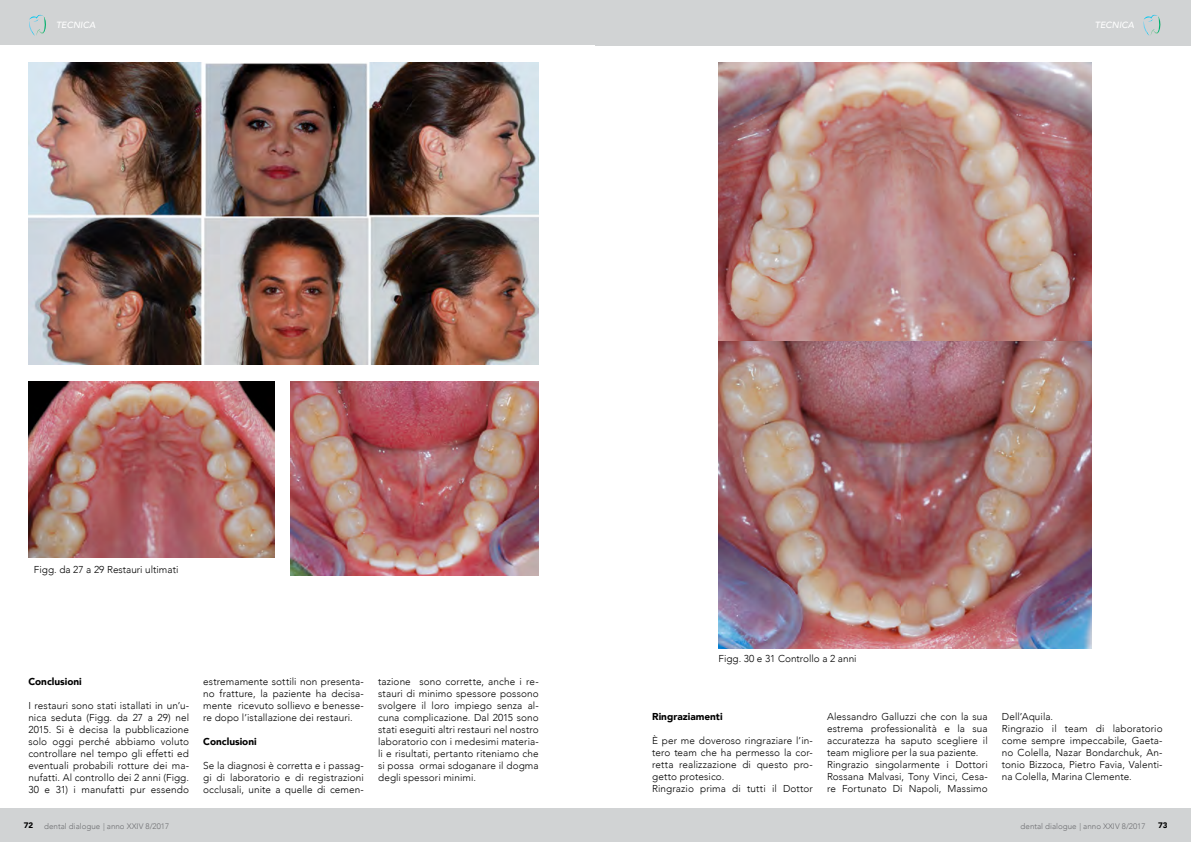
<style>
.page{position:relative;width:1191px;height:842px;background:#fff}
.page>*{position:absolute;margin:0;border:0;box-sizing:border-box;transform-origin:0 0}
.t1{font:300 10px/12px "Avenir";letter-spacing:.01em;color:#000;text-align:justify}
.t2{font:900 10px "Avenir";color:#000}
.t3{font:italic 500 9px "Avenir";color:#fff}
.t4{font:300 8px "Avenir";color:#6d6e71}
.t5{font:900 8px "Avenir";color:#000}
</style>
<div class="page">
<div style="left:0;top:0;width:595px;height:45px;background:#d1d3d4"></div>
<div style="left:595px;top:0;width:596px;height:45px;background:#d1d3d4"></div>
<div style="left:0;top:808px;width:595px;height:34px;background:#d1d3d4"></div>
<div style="left:595px;top:808px;width:596px;height:34px;background:#d1d3d4"></div>
<svg style="left:29px;top:15px;width:17px;height:21px"></svg>
<svg style="left:1143px;top:15px;width:18px;height:21px"></svg>
<img style="left:29px;top:62px;width:510px;height:302px">
<img style="left:290px;top:381px;width:249px;height:194px">
<img style="left:29px;top:381px;width:246px;height:176px">
<img style="left:718px;top:62px;width:373px;height:586px">
<p class="t3" style="left:56px;top:20px;width:41px">TECNICA</p>
<p class="t3" style="left:1095px;top:20px;width:41px">TECNICA</p>
<p class="t1" style="left:34px;top:564px;width:146px">Figg. da 27 a 29 Restauri ultimati</p>
<p class="t2" style="left:28px;top:673px;width:55px">Conclusioni</p>
<p class="t1" style="left:28px;top:699px;width:162px">I restauri sono stati istallati in un’u&shy;nica seduta (Figg. da 27 a 29) nel 2015. Si è decisa la pubblicazione solo oggi perché abbiamo voluto controllare nel tempo gli effetti ed eventuali probabili rotture dei ma&shy;nufatti. Al controllo dei 2 anni (Figg.<br>30 e 31) i manufatti pur essendo</p>
<p class="t1" style="left:203px;top:675px;width:162px">estremamente sottili non presenta&shy;no fratture, la paziente ha decisa&shy;mente ricevuto sollievo e benesse&shy;re dopo l’istallazione dei restauri.</p>
<p class="t2" style="left:203px;top:733px;width:55px">Conclusioni</p>
<p class="t1" style="left:203px;top:759px;width:162px">Se la diagnosi è corretta e i passag&shy;gi di laboratorio e di registrazioni occlusali, unite a quelle di cemen-</p>
<p class="t1" style="left:378px;top:675px;width:162px">tazione sono corrette, anche i re&shy;stauri di minimo spessore possono svolgere il loro impiego senza al&shy;cuna complicazione. Dal 2015 sono stati eseguiti altri restauri nel nostro laboratorio con i medesimi materia&shy;li e risultati, pertanto riteniamo che si possa ormai sdoganare il dogma degli spessori minimi.</p>
<p class="t1" style="left:718px;top:652px;width:140px">Figg. 30 e 31 Controllo a 2 anni</p>
<p class="t2" style="left:652px;top:708px;width:72px">Ringraziamenti</p>
<p class="t1" style="left:652px;top:735px;width:162px;text-align:left">È per me doveroso ringraziare l’in&shy;tero team che ha permesso la cor&shy;retta realizzazione di questo pro&shy;getto protesico.<br>Ringrazio prima di tutti il Dottor</p>
<p class="t1" style="left:827px;top:711px;width:162px;text-align:left">Alessandro Galluzzi che con la sua estrema professionalità e la sua accuratezza ha saputo scegliere il team migliore per la sua paziente.<br>Ringrazio singolarmente i Dottori Rossana Malvasi, Tony Vinci, Cesa&shy;re Fortunato Di Napoli, Massimo</p>
<p class="t1" style="left:1002px;top:711px;width:162px;text-align:left">Dell’Aquila.<br>Ringrazio il team di laboratorio come sempre impeccabile, Gaeta&shy;no Colella, Nazar Bondarchuk, An&shy;tonio Bizzoca, Pietro Favia, Valenti&shy;na Colella, Marina Clemente.</p>
<p class="t5" style="left:24px;top:818px;width:11px">72</p>
<p class="t5" style="left:1158px;top:818px;width:11px">73</p>
<p class="t4" style="left:44px;top:821px;width:126px">dental dialogue | anno XXIV 8/2017</p>
<p class="t4" style="left:1020px;top:821px;width:126px">dental dialogue | anno XXIV 8/2017</p>
</div>
